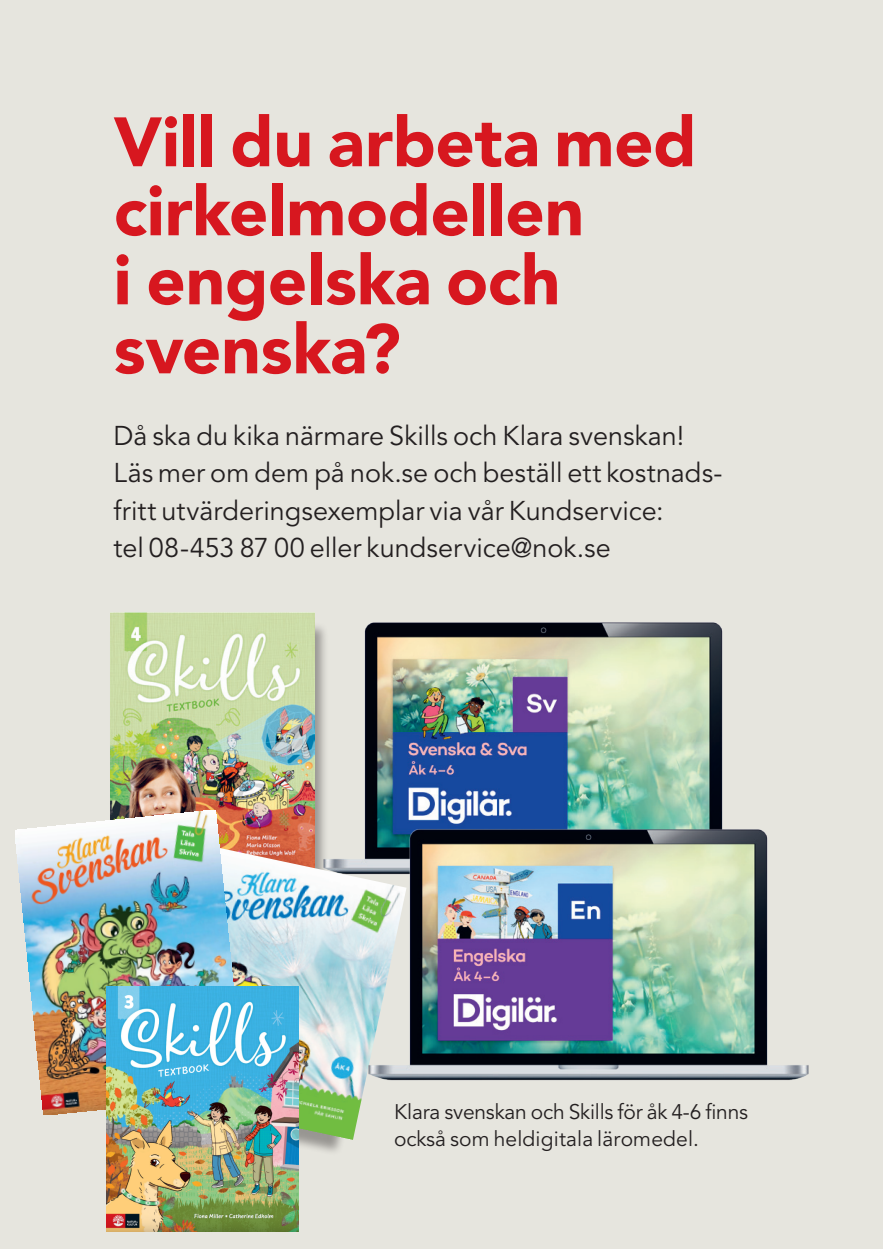
<style>
.page{position:relative;width:883px;height:1249px;background:#e6e5de}
.page>*{position:absolute;margin:0;border:0;box-sizing:border-box;transform-origin:0 0}
.t1{font:900 69px/69px "Avenir LT Std";letter-spacing:-.005em;color:#d7171f}
.t2{font:27px/37.5px "Avenir LT Std";color:#231f20}
.t3{font:21px/27px "Avenir LT Std";letter-spacing:-.01em;color:#231f20}
</style>
<div class="page">
<div style="left:108px;top:621px;width:221px;height:275px;background:#231f20;opacity:.4"></div>
<img style="left:111px;top:612px;width:203px;height:233px">
<img style="left:321px;top:621px;width:402px;height:224px">
<img style="left:244px;top:845px;width:122px;height:294px">
<img style="left:366px;top:822px;width:443px;height:259px">
<img style="left:15px;top:810px;width:229px;height:304px">
<img style="left:107px;top:986px;width:192px;height:245px">
<h1 class="t1" style="left:114px;top:107px;width:584px">Vill du arbeta med cirkelmodellen<br>i engelska och svenska?</h1>
<p class="t2" style="left:114px;top:417px;width:610px">Då ska du kika närmare Skills och Klara svenskan!<br>Läs mer om dem på nok.se och beställ ett kostnads&shy;fritt utvärderingsexemplar via vår Kundservice:<br>tel 08-453 87 00 eller kundservice@nok.se</p>
<p class="t3" style="left:394px;top:1098px;width:355px">Klara svenskan och Skills för åk 4-6 finns också som heldigitala läromedel.</p>
</div>
